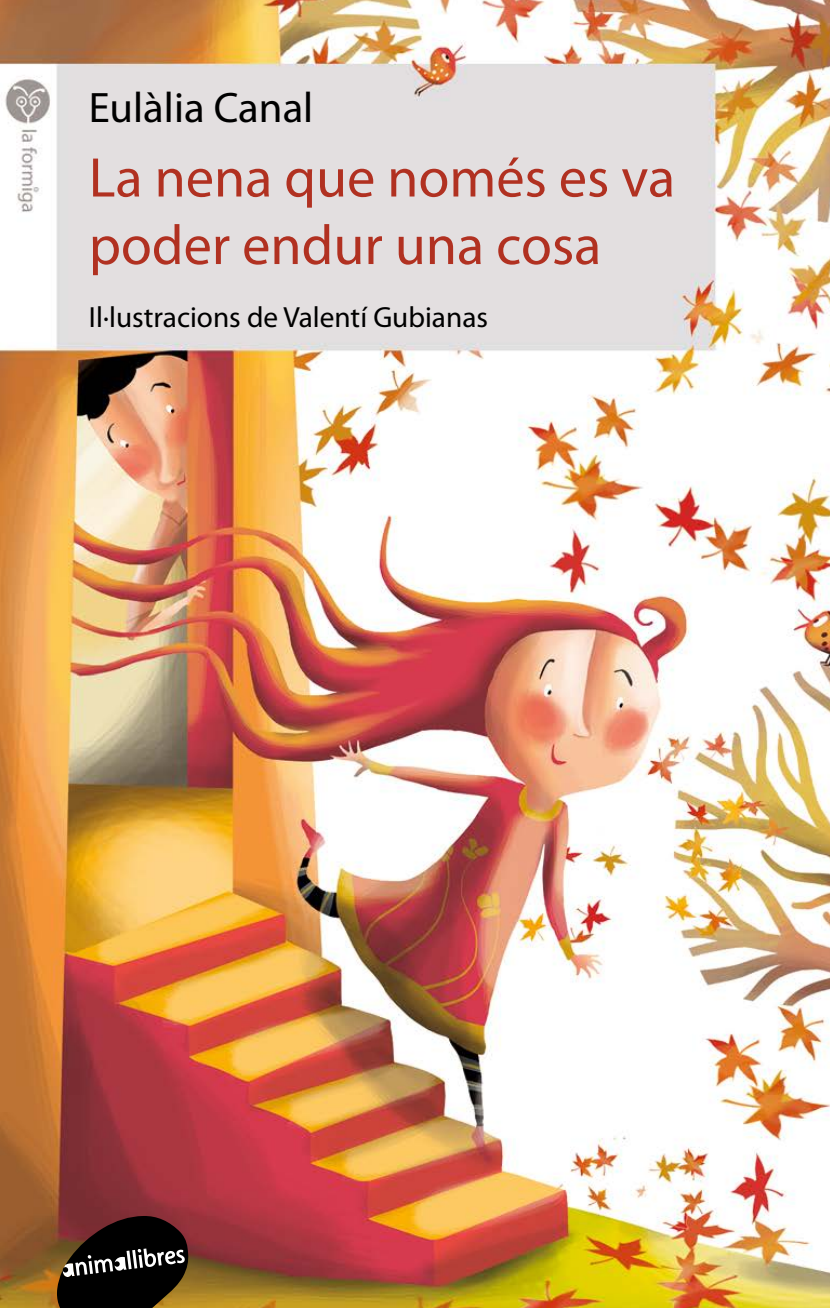
<style>
.page{position:relative;width:830px;height:1308px;background:#fff}
.page>*{position:absolute;margin:0;border:0;box-sizing:border-box;transform-origin:0 0}
.t1{font:56.25px/67.5px "Myriad Pro";color:#b13121}
.t2{font:42.75px "Myriad Pro";color:#000}
.t3{font:29.25px "Myriad Pro";color:#000}
</style>
<div class="page">
<img style="left:0;top:0;width:829px;height:1307px">
<svg style="left:56px;top:1215px;width:133px;height:92px;background:#34241e"></svg>
<p class="t2" style="left:89px;top:81px;width:226px">Eulàlia Canal</p>
<p class="t1" style="left:89px;top:143px;width:587px">La nena que només es va poder endur una cosa</p>
<p class="t3" style="left:89px;top:299px;width:400px">Il·lustracions de Valentí Gubianas</p>
</div>
